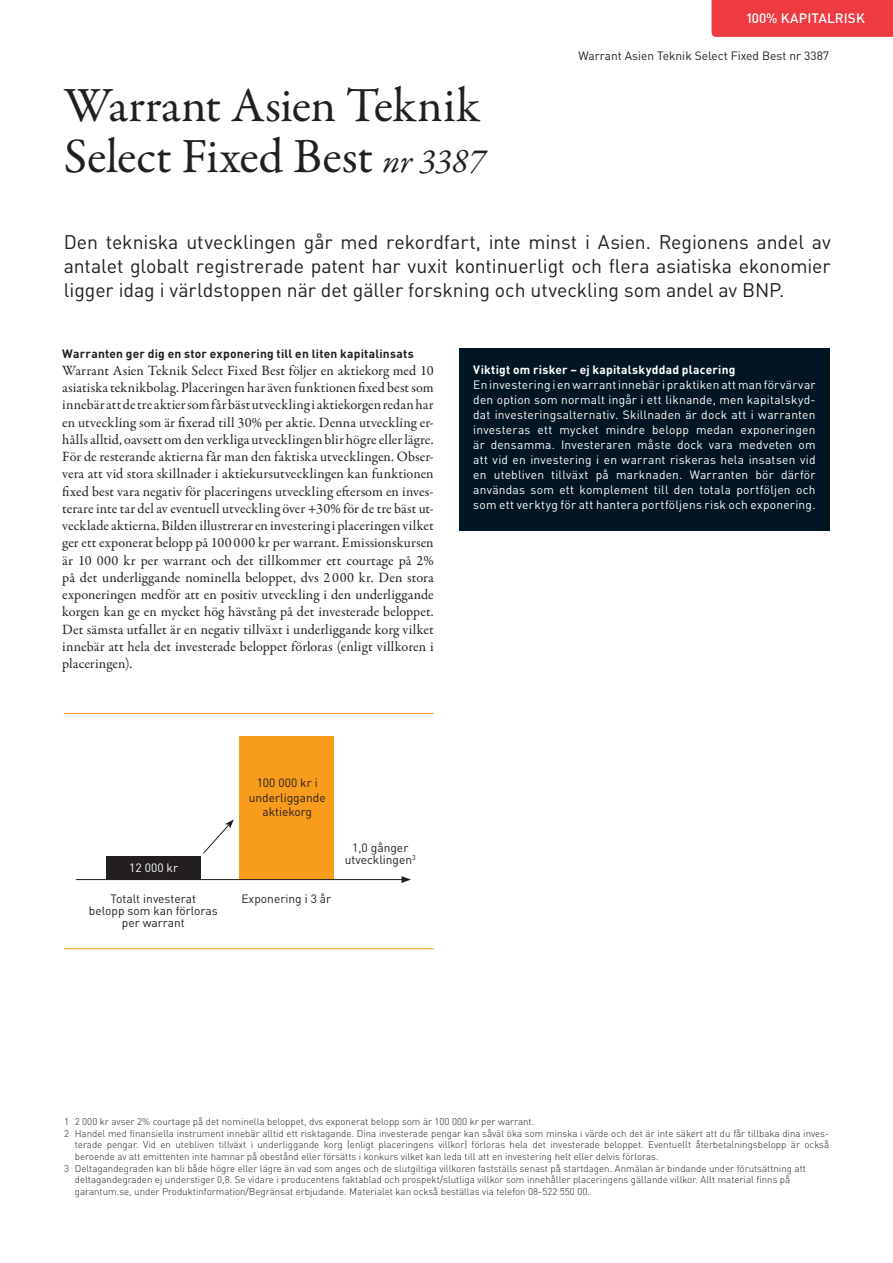
<style>
.page{position:relative;width:893px;height:1263px;background:#fff}
.page>*{position:absolute;margin:0;border:0;box-sizing:border-box;transform-origin:0 0}
.t1{font:49.5px/51px "Garamond Premr Pro";letter-spacing:-.005em;color:#231f20}
.t2{font:19.5px/24px "DINOT";letter-spacing:-.005em;color:#231f20;text-align:justify}
.t3{font:14.25px/17.2px "Garamond Premr Pro";letter-spacing:.005em;color:#231f20;text-align:justify}
.t4{font:500 13.5px "DINOT";letter-spacing:.01em;color:#fff}
.t5{font:12px/15px "DINOT";letter-spacing:.015em;color:#fff;text-align:justify}
.t6{font:12px/12px "DINOT";color:#231f20;text-align:center}
.t7{font:700 12px "DINOT";letter-spacing:.015em;color:#231f20}
.t8{font:700 12px "DINOT";letter-spacing:.02em;color:#fff}
.t9{font:300 9.75px "DINOT";color:#231f20}
.s1{font-style:italic;font-size:34.5px}
</style>
<div class="page">
<div style="left:711px;top:0;width:182px;height:37px;background:#ee3a41"></div>
<div style="left:107px;top:856px;width:94px;height:23px;background:#231f20"></div>
<div style="left:240px;top:736px;width:94px;height:143px;background:#f89c1c"></div>
<hr style="left:76px;top:879px;width:328px;height:1px;background:#231f20">
<svg style="left:401px;top:876px;width:10px;height:7px"></svg>
<svg style="left:203px;top:819px;width:31px;height:35px"></svg>
<hr style="left:64px;top:713px;width:370px;height:1px;background:#f89c1c">
<hr style="left:64px;top:948px;width:370px;height:1px;background:#f89c1c">
<div style="left:459px;top:348px;width:370px;height:182px;background:#011622"></div>
<p class="t4" style="left:746px;top:9px;width:121px">100% KAPITALRISK</p>
<h1 class="t1" style="left:64px;top:81px;width:422px">Warrant Asien Teknik<br>Select Fixed Best <span class="s1">nr 3387</span></h1>
<p class="t6" style="left:578px;top:50px;width:252px">Warrant Asien Teknik Select Fixed Best nr 3387</p>
<p class="t2" style="left:64px;top:229px;width:768px">Den tekniska utvecklingen går med rekordfart, inte minst i Asien. Regionens andel av antalet globalt registrerade patent har vuxit kontinuerligt och flera asiatiska ekonomier ligger idag i världstoppen när det gäller forskning och utveckling som andel av BNP.</p>
<p class="t7" style="left:62px;top:345px;width:353px">Warranten ger dig en stor exponering till en liten kapitalinsats</p>
<p class="t3" style="left:62px;top:362px;width:373px">Warrant Asien Teknik Select Fixed Best följer en aktiekorg med 10 asiatiska teknikbolag. Placeringen har även funktionen fixed best som innebär att de tre aktier som får bäst utveckling i aktiekorgen redan har en utveckling som är fixerad till 30% per aktie. Denna utveckling er&shy;hålls alltid, oavsett om den verkliga utvecklingen blir högre eller lägre.<br>För de resterande aktierna får man den faktiska utvecklingen. Obser&shy;vera att vid stora skillnader i aktiekursutvecklingen kan funktionen fixed best vara negativ för placeringens utveckling eftersom en inves&shy;terare inte tar del av eventuell utveckling över +30% för de tre bäst ut&shy;vecklade aktierna. Bilden illustrerar en investering i placeringen vilket ger ett exponerat belopp på 100 000 kr per warrant. Emissionskursen är 10 000 kr per warrant och det tillkommer ett courtage på 2% på det underliggande nominella beloppet, dvs 2 000 kr. Den stora exponeringen medför att en positiv utveckling i den underliggande korgen kan ge en mycket hög hävstång på det investerade beloppet.<br>Det sämsta utfallet är en negativ tillväxt i underliggande korg vilket innebär att hela det investerade beloppet förloras (enligt villkoren i placeringen).</p>
<p class="t8" style="left:473px;top:361px;width:264px">Viktigt om risker – ej kapitalskyddad placering</p>
<p class="t5" style="left:473px;top:376px;width:344px">En investering i en warrant innebär i praktiken att man förvärvar den option som normalt ingår i ett liknande, men kapitalskyd&shy;dat investeringsalternativ. Skillnaden är dock att i warranten investeras ett mycket mindre belopp medan exponeringen är densamma. Investeraren måste dock vara medveten om att vid en investering i en warrant riskeras hela insatsen vid en utebliven tillväxt på marknaden. Warranten bör därför användas som ett komplement till den totala portföljen och som ett verktyg för att hantera portföljens risk och exponering.</p>
<p class="t5" style="left:129px;top:860px;width:50px">12 000 kr</p>
<p class="t6" style="left:249px;top:775px;width:78px;line-height:14.4px">100 000 kr i underliggande aktiekorg</p>
<p class="t6" style="left:89px;top:892px;width:130px">Totalt investerat<br>belopp som kan förloras per warrant</p>
<p class="t6" style="left:241px;top:893px;width:91px">Exponering i 3 år</p>
<p class="t6" style="left:345px;top:841px;width:73px">1,0 gånger utvecklingen<sup>3</sup></p>
<p class="t9" style="left:64px;top:1115px;width:471px">1 2 000 kr avser 2% courtage på det nominella beloppet, dvs exponerat belopp som är 100 000 kr per warrant.</p>
<p class="t9" style="left:64px;top:1127px;width:766px">2 Handel med finansiella instrument innebär alltid ett risktagande. Dina investerade pengar kan såväl öka som minska i värde och det är inte säkert att du får tillbaka dina inves-</p>
<p class="t9" style="left:75px;top:1139px;width:756px">terade pengar. Vid en utebliven tillväxt i underliggande korg (enligt placeringens villkor) förloras hela det investerade beloppet. Eventuellt återbetalningsbelopp är också</p>
<p class="t9" style="left:75px;top:1150px;width:585px">beroende av att emittenten inte hamnar på obestånd eller försätts i konkurs vilket kan leda till att en investering helt eller delvis förloras.</p>
<p class="t9" style="left:64px;top:1162px;width:743px">3 Deltagandegraden kan bli både högre eller lägre än vad som anges och de slutgiltiga villkoren fastställs senast på startdagen. Anmälan är bindande under förutsättning att</p>
<p class="t9" style="left:75px;top:1174px;width:717px">deltagandegraden ej understiger 0,8. Se vidare i producentens faktablad och prospekt/slutliga villkor som innehåller placeringens gällande villkor. Allt material finns på</p>
<p class="t9" style="left:75px;top:1185px;width:517px">garantum.se, under Produktinformation/Begränsat erbjudande. Materialet kan också beställas via telefon 08-522 550 00.</p>
</div>
